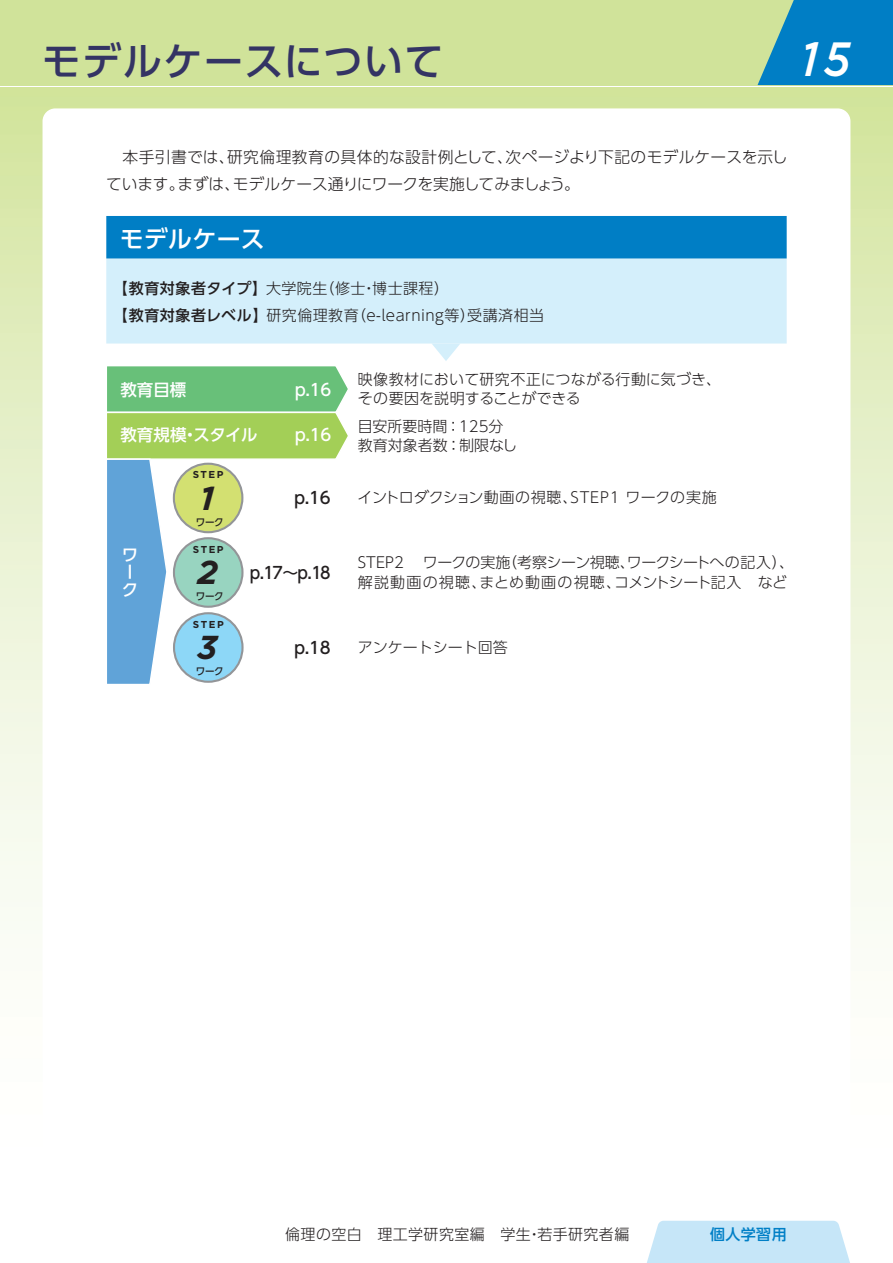
<style>
.page{position:relative;width:893px;height:1263px;background:#fff}
.page>*{position:absolute;margin:0;border:0;box-sizing:border-box;transform-origin:0 0}
.t1{font:italic 500 48px "Gotham";color:#fff;scale:.9 1}
.t2{font:500 39px "UD Shin Go Pro";letter-spacing:.04em;color:#343464}
.t3{font:italic 700 33.15px "Gotham";color:#231f20}
.t4{font:500 24px "UD Shin Go Pro";letter-spacing:.01em;color:#fff}
.t5{font:500 16.5px/17.2px "UD Shin Go Pro";color:#fff}
.t6{font:500 16.5px "UD Shin Go Pro";letter-spacing:-.055em;color:#231f20;scale:.96 1}
.t7{font:500 16.5px "UD Shin Go Pro";letter-spacing:-.055em;color:#231f20}
.t8{font:300 15.75px/27px "UD Shin Go Pro";letter-spacing:.01em;color:#231f20}
.t9{font:300 15.75px "UD Shin Go Pro";letter-spacing:.03em;color:#231f20}
.t10{font:300 15px/19.5px "UD Shin Go Pro";letter-spacing:.005em;color:#231f20}
.t11{font:500 15px "UD Shin Go Pro";letter-spacing:.04em;color:#231f20}
.t12{font:300 15px "UD Shin Go Pro";letter-spacing:.025em;color:#231f20}
.t13{font:300 15px "UD Shin Go Pro";letter-spacing:-.035em;color:#231f20}
.t14{font:300 15px "UD Shin Go Pro";letter-spacing:.08em;color:#231f20}
.t15{font:300 15px "UD Shin Go Pro";letter-spacing:-.015em;color:#231f20}
.t16{font:300 15px "UD Shin Go Pro";letter-spacing:.03em;color:#231f20}
.t17{font:300 15px "UD Shin Go Pro";letter-spacing:-.055em;color:#231f20}
.t18{font:300 15px "UD Shin Go Pro";letter-spacing:.05em;color:#231f20}
.t19{font:500 15px "UD Shin Go Pro";letter-spacing:.025em;color:#007fc6}
.t20{font:700 10.05px "Gotham";letter-spacing:.15em;color:#231f20}
.t21{font:500 10.05px "UD Shin Go Pro";letter-spacing:-.04em;color:#231f20;scale:.95 1}
.s1{font-weight:300}
</style>
<div class="page">
<img style="left:0;top:87px;width:893px;height:1134px">
<div style="left:0;top:0;width:893px;height:85px;background:#d0e39a"></div>
<svg style="left:757px;top:0;width:136px;height:85px;background:#1d8cbe"></svg>
<div style="left:43px;top:108px;width:807px;height:1112px;background:#fff;border-radius:13px"></div>
<svg style="left:107px;top:366px;width:241px;height:318px"></svg>
<div style="left:106px;top:258px;width:681px;height:86px;background:#d4effb"></div>
<svg style="left:432px;top:344px;width:28px;height:17px"></svg>
<div style="left:106px;top:216px;width:681px;height:42px;background:#007ec5"></div>
<div style="left:647px;top:1221px;width:203px;height:42px;background:#c6e6f8"></div>
<h2 class="t2" style="left:42px;top:30px;width:403px">モデルケースについて</h2>
<h1 class="t1" style="left:801px;top:28px;width:56px">51</h1>
<p class="t8" style="left:505px;top:143px;width:284px">次ページより下記のモデルケースを示し</p>
<p class="t9" style="left:227px;top:144px;width:287px">研究倫理教育の具体的な設計例として、</p>
<p class="t8" style="left:233px;top:143px;width:349px;text-indent:-126px">　本手引書では、<br>モデルケース通りにワークを実施してみましょう。</p>
<p class="t8" style="left:177px;top:170px;width:64px">まずは、</p>
<p class="t8" style="left:106px;top:170px;width:80px">ています。</p>
<h3 class="t4" style="left:120px;top:219px;width:147px">モデルケース</h3>
<p class="t11" style="left:113px;top:276px;width:216px">【教育対象者タイプ】<span class="s1">大学院生</span></p>
<p class="t10" style="left:320px;top:278px;width:131px">（修士博士課程(</p>
<p class="t10" style="left:361px;top:278px;width:16px">・</p>
<p class="t11" style="left:113px;top:303px;width:247px">【教育対象者レベル】<span class="s1">研究倫理教育</span></p>
<p class="t16" style="left:351px;top:303px;width:126px">（e-learning等）</p>
<p class="t10" style="left:467px;top:305px;width:78px">受講済相当</p>
<p class="t5" style="left:120px;top:380px;width:67px">教育目標</p>
<p class="t5" style="left:120px;top:426px;width:139px">教育規模スタイル</p>
<p class="t5" style="left:182px;top:426px;width:18px">・</p>
<p class="t20" style="left:193px;top:468px;width:32px">STEP</p>
<h3 class="t3" style="left:200px;top:476px;width:16px">1</h3>
<p class="t21" style="left:196px;top:514px;width:31px">ワーク</p>
<p class="t5" style="left:305px;top:380px;width:27px">.16</p>
<p class="t5" style="left:292px;top:380px;width:18px">ｐ</p>
<p class="t5" style="left:305px;top:426px;width:27px">.16</p>
<p class="t5" style="left:292px;top:426px;width:18px">ｐ</p>
<p class="t7" style="left:305px;top:485px;width:27px">.16</p>
<p class="t7" style="left:291px;top:485px;width:18px">ｐ</p>
<p class="t5" style="left:122px;top:546px;width:16px">ワーク</p>
<p class="t20" style="left:193px;top:543px;width:32px">STEP</p>
<h3 class="t3" style="left:197px;top:550px;width:22px">2</h3>
<p class="t21" style="left:196px;top:588px;width:31px">ワーク</p>
<p class="t20" style="left:193px;top:618px;width:32px">STEP</p>
<h3 class="t3" style="left:198px;top:625px;width:22px">3</h3>
<p class="t21" style="left:196px;top:663px;width:31px">ワーク</p>
<p class="t6" style="left:307px;top:559px;width:26px">.18</p>
<p class="t6" style="left:260px;top:559px;width:42px">.17～</p>
<p class="t6" style="left:247px;top:559px;width:18px">ｐ</p>
<p class="t6" style="left:295px;top:559px;width:18px">ｐ</p>
<p class="t7" style="left:305px;top:634px;width:27px">.18</p>
<p class="t7" style="left:291px;top:634px;width:18px">ｐ</p>
<p class="t10" style="left:358px;top:369px;width:365px">映像教材において研究不正につながる行動に気づき、その要因を説明することができる</p>
<p class="t10" style="left:358px;top:416px;width:161px">目安所要時間：125分教育対象者数：制限なし</p>
<p class="t18" style="left:571px;top:485px;width:148px">STEP1 ワークの実施</p>
<p class="t15" style="left:357px;top:485px;width:221px">イントロダクション動画の視聴、</p>
<p class="t10" style="left:358px;top:552px;width:48px">STEP2</p>
<p class="t13" style="left:502px;top:550px;width:134px">（考察シーン視聴、</p>
<p class="t13" style="left:627px;top:550px;width:169px">ワークシートへの記入、(</p>
<p class="t10" style="left:423px;top:552px;width:89px">ワークの実施</p>
<p class="t17" style="left:614px;top:570px;width:175px">コメントシート記入　など</p>
<p class="t14" style="left:358px;top:570px;width:130px">解説動画の視聴、</p>
<p class="t14" style="left:479px;top:570px;width:143px">まとめ動画の視聴、</p>
<p class="t10" style="left:358px;top:637px;width:152px">アンケートシート回答</p>
<p class="t12" style="left:285px;top:1222px;width:346px">倫理の空白　理工学研究室編　学生若手研究者編</p>
<p class="t10" style="left:527px;top:1224px;width:16px">・</p>
<p class="t19" style="left:710px;top:1222px;width:78px">個人学習用</p>
</div>
